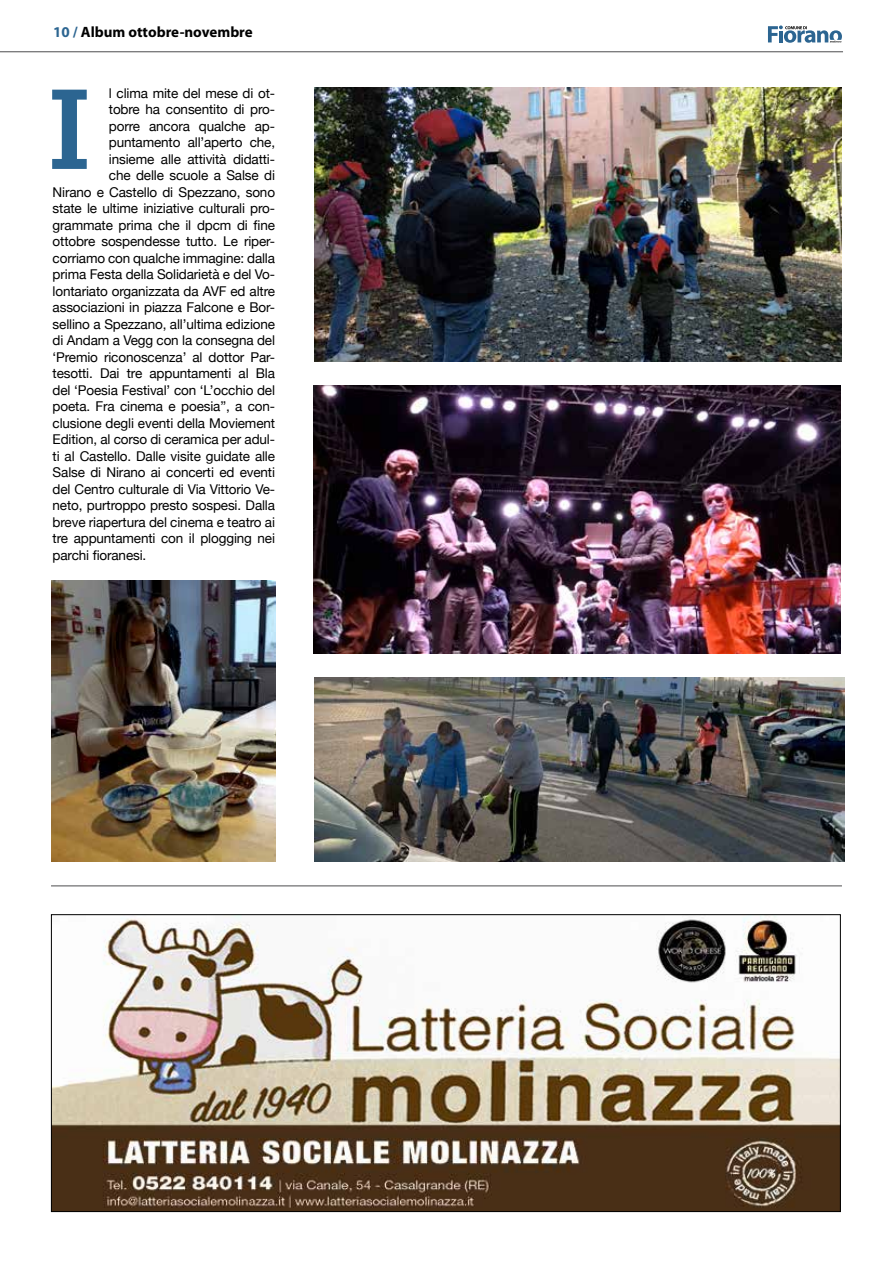
<style>
.page{position:relative;width:893px;height:1263px;background:#fff}
.page>*{position:absolute;margin:0;border:0;box-sizing:border-box;transform-origin:0 0}
.t1{font:700 110.7px "Glypha";color:#2c6591}
.t2{font:700 15px "Myriad Pro";color:#000}
.t3{font:13.5px "Helvetica Neue";letter-spacing:-.01em;color:#000}
.s1{color:#2c6591}
</style>
<div class="page">
<svg style="left:768px;top:26px;width:74px;height:17px"></svg>
<hr style="left:0;top:52px;width:843px;height:1px;background:#4d4d4f">
<hr style="left:51px;top:886px;width:791px;height:1px;background:#4d4d4f">
<img style="left:314px;top:87px;width:528px;height:275px">
<img style="left:313px;top:385px;width:528px;height:269px">
<img style="left:51px;top:580px;width:224px;height:281px">
<img style="left:314px;top:677px;width:530px;height:184px">
<img style="left:53px;top:916px;width:786px;height:294px">
<p class="t2" style="left:53px;top:22px;width:201px"><span class="s1">10 /</span> Album ottobre-novembre</p>
<p class="t3" style="left:109px;top:85px;width:168px">l clima mite del mese di ot-</p>
<p class="t3" style="left:109px;top:101px;width:168px">tobre ha consentito di pro-</p>
<p class="t3" style="left:109px;top:118px;width:168px">porre ancora qualche ap-</p>
<p class="t3" style="left:109px;top:134px;width:168px">puntamento all’aperto che,</p>
<p class="t3" style="left:109px;top:151px;width:168px">insieme alle attività didatti-</p>
<p class="t3" style="left:109px;top:167px;width:168px">che delle scuole a Salse di</p>
<p class="t3" style="left:53px;top:184px;width:224px">Nirano e Castello di Spezzano, sono</p>
<p class="t3" style="left:53px;top:200px;width:224px">state le ultime iniziative culturali pro-</p>
<p class="t3" style="left:53px;top:217px;width:224px">grammate prima che il dpcm di fine</p>
<p class="t3" style="left:53px;top:233px;width:224px">ottobre sospendesse tutto. Le riper-</p>
<p class="t3" style="left:53px;top:250px;width:224px">corriamo con qualche immagine: dalla</p>
<p class="t3" style="left:53px;top:266px;width:224px">prima Festa della Solidarietà e del Vo-</p>
<p class="t3" style="left:53px;top:283px;width:224px">lontariato organizzata da AVF ed altre</p>
<p class="t3" style="left:53px;top:299px;width:224px">associazioni in piazza Falcone e Bor-</p>
<p class="t3" style="left:53px;top:316px;width:224px">sellino a Spezzano, all’ultima edizione</p>
<p class="t3" style="left:53px;top:332px;width:224px">di Andam a Vegg con la consegna del</p>
<p class="t3" style="left:53px;top:349px;width:224px">‘Premio riconoscenza’ al dottor Par-</p>
<p class="t3" style="left:53px;top:365px;width:224px">tesotti. Dai tre appuntamenti al Bla</p>
<p class="t3" style="left:53px;top:382px;width:224px">del ‘Poesia Festival’ con ‘L’occhio del</p>
<p class="t3" style="left:53px;top:398px;width:224px">poeta. Fra cinema e poesia”, a con-</p>
<p class="t3" style="left:53px;top:415px;width:224px">clusione degli eventi della Moviement</p>
<p class="t3" style="left:53px;top:431px;width:224px">Edition, al corso di ceramica per adul-</p>
<p class="t3" style="left:53px;top:448px;width:224px">ti al Castello. Dalle visite guidate alle</p>
<p class="t3" style="left:53px;top:464px;width:224px">Salse di Nirano ai concerti ed eventi</p>
<p class="t3" style="left:53px;top:481px;width:224px">del Centro culturale di Via Vittorio Ve-</p>
<p class="t3" style="left:53px;top:497px;width:224px">neto, purtroppo presto sospesi. Dalla</p>
<p class="t3" style="left:53px;top:514px;width:224px">breve riapertura del cinema e teatro ai</p>
<p class="t3" style="left:53px;top:530px;width:224px">tre appuntamenti con il plogging nei</p>
<p class="t3" style="left:53px;top:547px;width:95px">parchi fioranesi.</p>
<h1 class="t1" style="left:50px;top:61px;width:40px">I</h1>
</div>
